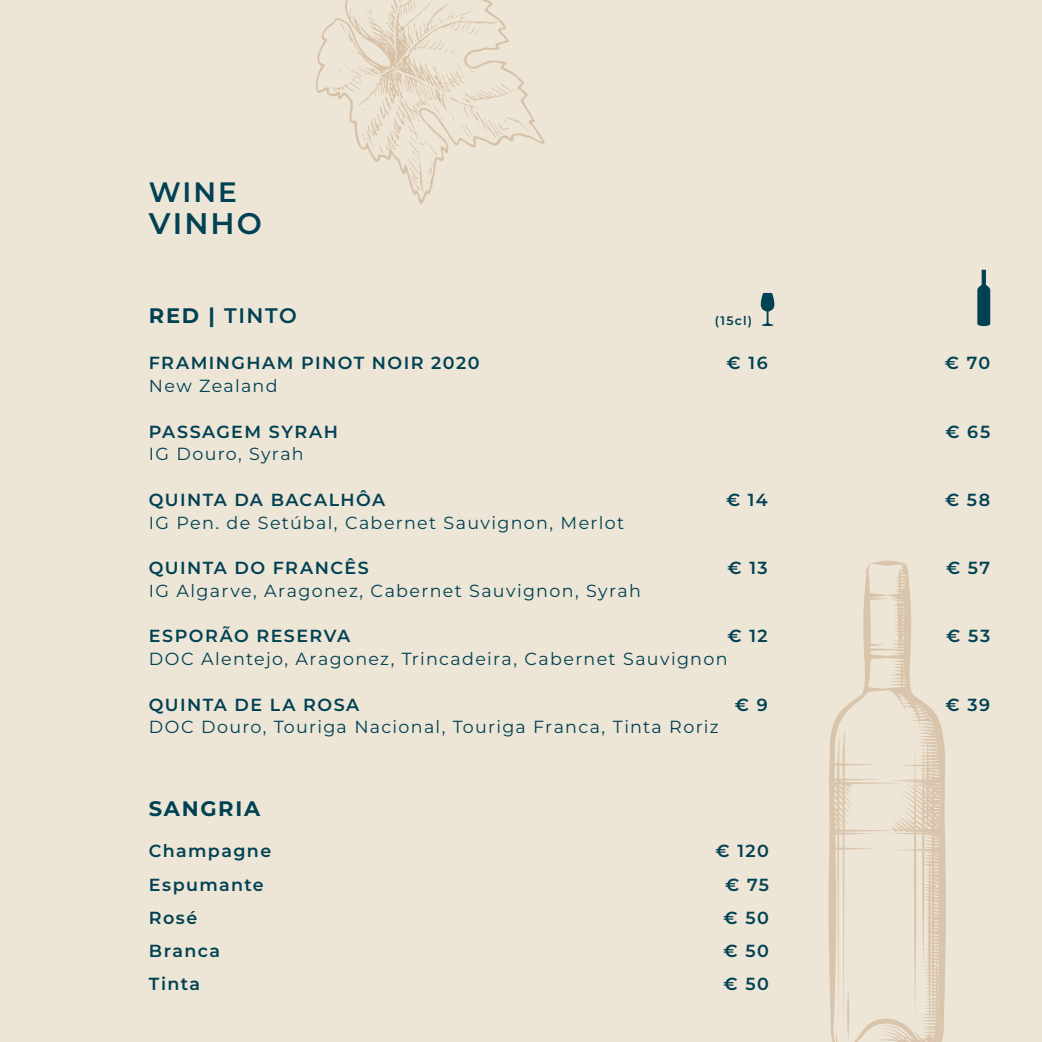
<style>
.page{position:relative;width:1042px;height:1042px;background:#ede5d5}
.page>*{position:absolute;margin:0;border:0;box-sizing:border-box;transform-origin:0 0}
.t1{font:600 29.75px "Montserrat";letter-spacing:.07em;color:#004154}
.t2{font:600 28px "Montserrat";color:#004154}
.t3{font:600 21px "Montserrat";letter-spacing:.075em;color:#004154}
.t4{font:700 21px "Montserrat";letter-spacing:.08em;color:#004154}
.t5{font:17.5px "Montserrat";letter-spacing:.075em;color:#004154}
.t6{font:600 17.5px "Montserrat";letter-spacing:.085em;color:#004154}
.t7{font:600 12.25px "Montserrat";color:#004154}
.s1{font-weight:700}
</style>
<div class="page">
<svg style="left:977px;top:269px;width:13px;height:57px"></svg>
<svg style="left:315px;top:0;width:230px;height:205px"></svg>
<svg style="left:828px;top:561px;width:118px;height:481px"></svg>
<hr style="left:847px;top:990px;width:2px;height:49px;background:#bc9670;border-radius:50%">
<svg style="left:761px;top:293px;width:13px;height:33px"></svg>
<h2 class="t2" style="left:149px;top:174px;width:90px">WINE</h2>
<h1 class="t1" style="left:149px;top:204px;width:115px">VINHO</h1>
<p class="t3" style="left:149px;top:301px;width:149px"><span class="s1">RED |</span> TINTO</p>
<p class="t7" style="left:714px;top:312px;width:39px">(15cl)</p>
<p class="t6" style="left:149px;top:351px;width:332px">FRAMINGHAM PINOT NOIR 2020</p>
<p class="t6" style="left:726px;top:351px;width:43px">€ 16</p>
<p class="t6" style="left:945px;top:351px;width:47px">€ 70</p>
<p class="t5" style="left:149px;top:374px;width:130px">New Zealand</p>
<p class="t6" style="left:149px;top:420px;width:191px">PASSAGEM SYRAH</p>
<p class="t6" style="left:945px;top:420px;width:46px">€ 65</p>
<p class="t5" style="left:149px;top:442px;width:156px">IG Douro, Syrah</p>
<p class="t6" style="left:149px;top:488px;width:238px">QUINTA DA BACALHÔA</p>
<p class="t6" style="left:726px;top:488px;width:43px">€ 14</p>
<p class="t6" style="left:945px;top:488px;width:47px">€ 58</p>
<p class="t5" style="left:149px;top:511px;width:477px">IG Pen. de Setúbal, Cabernet Sauvignon, Merlot</p>
<p class="t6" style="left:149px;top:556px;width:221px">QUINTA DO FRANCÊS</p>
<p class="t6" style="left:727px;top:556px;width:42px">€ 13</p>
<p class="t6" style="left:946px;top:556px;width:46px">€ 57</p>
<p class="t5" style="left:149px;top:579px;width:493px">IG Algarve, Aragonez, Cabernet Sauvignon, Syrah</p>
<p class="t6" style="left:149px;top:624px;width:203px">ESPORÃO RESERVA</p>
<p class="t6" style="left:727px;top:624px;width:42px">€ 12</p>
<p class="t6" style="left:946px;top:624px;width:45px">€ 53</p>
<p class="t5" style="left:149px;top:647px;width:580px">DOC Alentejo, Aragonez, Trincadeira, Cabernet Sauvignon</p>
<p class="t6" style="left:149px;top:693px;width:212px">QUINTA DE LA ROSA</p>
<p class="t6" style="left:735px;top:693px;width:34px">€ 9</p>
<p class="t6" style="left:945px;top:693px;width:46px">€ 39</p>
<p class="t5" style="left:149px;top:715px;width:571px">DOC Douro, Touriga Nacional, Touriga Franca, Tinta Roriz</p>
<p class="t4" style="left:149px;top:794px;width:113px">SANGRIA</p>
<p class="t6" style="left:149px;top:839px;width:124px">Champagne</p>
<p class="t6" style="left:715px;top:839px;width:55px">€ 120</p>
<p class="t6" style="left:149px;top:873px;width:116px">Espumante</p>
<p class="t6" style="left:725px;top:873px;width:45px">€ 75</p>
<p class="t6" style="left:149px;top:906px;width:50px">Rosé</p>
<p class="t6" style="left:723px;top:906px;width:47px">€ 50</p>
<p class="t6" style="left:149px;top:939px;width:73px">Branca</p>
<p class="t6" style="left:723px;top:939px;width:47px">€ 50</p>
<p class="t6" style="left:149px;top:972px;width:53px">Tinta</p>
<p class="t6" style="left:723px;top:972px;width:47px">€ 50</p>
</div>
